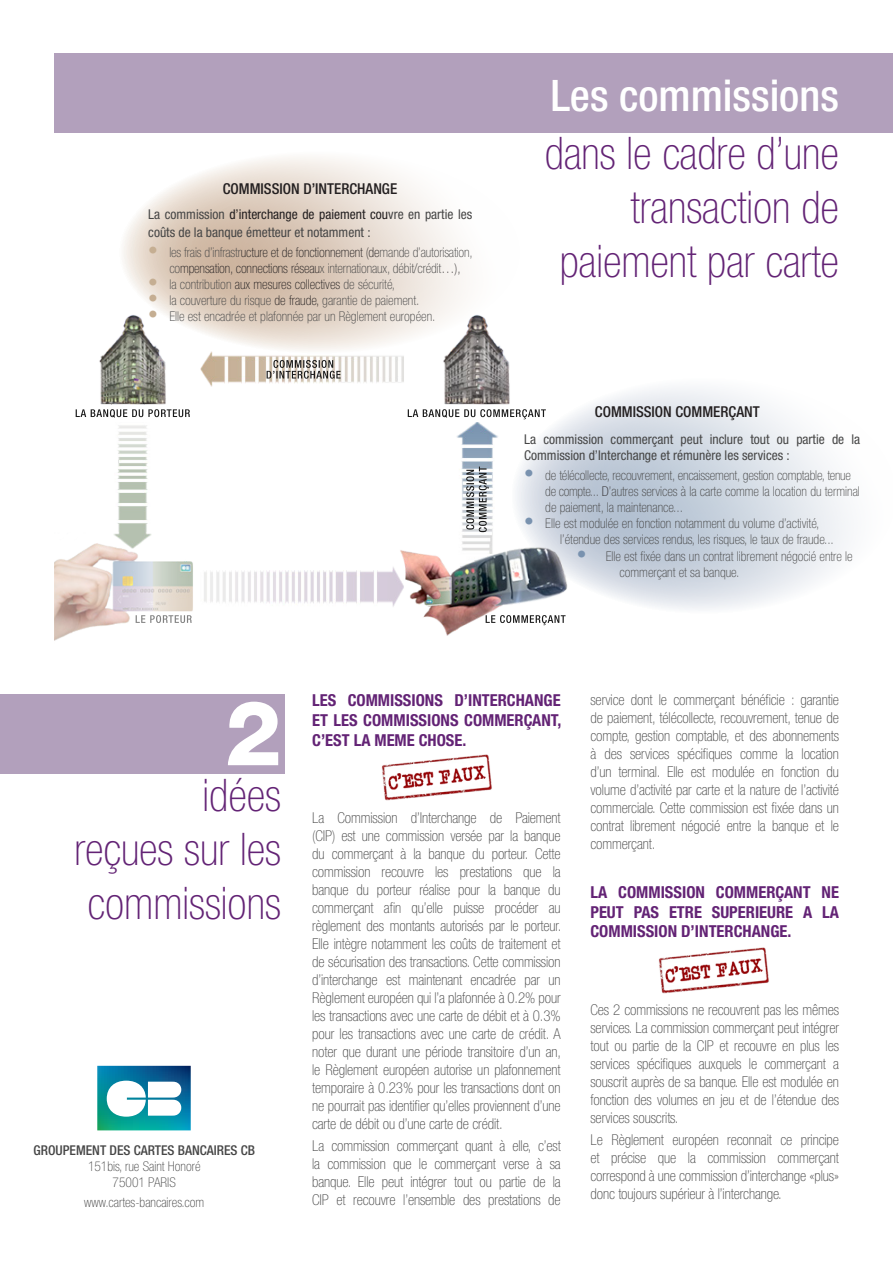
<style>
.page{position:relative;width:893px;height:1263px;background:#fff}
.page>*{position:absolute;margin:0;border:0;box-sizing:border-box;transform-origin:0 0}
.t1{font:800 90px "Helvetica Neue LT Std";color:#fff}
.t2{font:100 condensed 45px/54px "Helvetica Neue LT Std";color:#632375;text-align:right}
.t3{font:500 condensed 43.5px "Helvetica Neue LT Std";color:#fff}
.t4{font:700 condensed 16.5px/19.8px "Helvetica Neue LT Std";color:#632375;text-align:justify}
.t5{font:100 condensed 15px/18px "Helvetica Neue LT Std";letter-spacing:-.005em;color:#464646;text-align:justify}
.t6{font:500 condensed 15px "Helvetica Neue LT Std";color:#231f20}
.t7{font:100 condensed 13.5px/16.2px "Helvetica Neue LT Std";color:#464646}
.t8{font:condensed 13.5px/16.2px "Helvetica Neue LT Std";color:#464646}
.t9{font:500 condensed 13.5px "Helvetica Neue LT Std";color:#464646}
.s1{color:#231f20}
.s2{font-weight:200;font-size:19.5px;color:#c5ae92}
.s3{font-weight:200;font-size:19.5px;color:#7992af}
</style>
<div class="page">
<svg style="left:123px;top:157px;width:342px;height:134px"></svg>
<div style="left:0;top:694px;width:285px;height:80px;background:#b2a0bc"></div>
<div style="left:54px;top:53px;width:839px;height:80px;background:#b2a0bc"></div>
<svg style="left:580px;top:388px;width:268px;height:222px"></svg>
<svg style="left:97px;top:1065px;width:94px;height:66px"></svg>
<svg style="left:97px;top:1066px;width:94px;height:64px"></svg>
<img style="left:381px;top:754px;width:111px;height:47px">
<img style="left:658px;top:947px;width:111px;height:47px">
<img style="left:54px;top:291px;width:526px;height:350px">
<p class="t6" style="left:223px;top:179px;width:176px">COMMISSION D’INTERCHANGE</p>
<p class="t8" style="left:148px;top:205px;width:325px;line-height:18px">La commission <span class="s1">d’interchange de paiement cou</span>vre en partie les coûts de la banque émetteur et notamment :</p>
<p class="t7" style="left:169px;top:244px;width:305px;text-indent:-21px"><span class="s2">•</span> les frais d’infrastr<span class="s1">ucture et de fonctionnement (de</span>mande d’autorisation, co<span class="s1">mpensation, connections réseau</span>x internationaux, débit/crédit<span class="s1">…),</span></p>
<p class="t7" style="left:148px;top:276px;width:248px"><span class="s2">•</span> la contribution <span class="s1">aux mesures collectives</span> de sécurité,</p>
<p class="t7" style="left:148px;top:292px;width:273px"><span class="s2">•</span> la couverture du risque <span class="s1">de fraude,</span> garantie de paiement.</p>
<p class="t7" style="left:148px;top:308px;width:289px"><span class="s2">•</span> Elle est encadrée et plafonnée par un Règlement européen.</p>
<p class="t3" style="left:551px;top:70px;width:290px">Les commissions</p>
<p class="t2" style="left:545px;top:126px;width:295px">dans le cadre d’une transaction de paiement par carte</p>
<p class="t6" style="left:595px;top:403px;width:166px">COMMISSION COMMERÇANT</p>
<p class="t8" style="left:524px;top:431px;width:338px">La commission commerçant peut inclure tout ou partie de la<br>Commission d’Interchange et rémunère les services :</p>
<p class="t7" style="left:545px;top:467px;width:316px;text-indent:-21px"><span class="s3">•</span> de télécollecte, recouvrement, encaissement, gestion comptable, tenue de compte... <span class="s1">D</span>’autres services à la carte comme la location du terminal de paiement, la maintenance...</p>
<p class="t7" style="left:560px;top:515px;width:275px;text-indent:-36px"><span class="s3">•</span> Elle est modulée en fonction notamment du volume d’activité, l’étendue des services rendus, les risques, le taux de fraude...</p>
<p class="t7" style="left:577px;top:548px;width:278px"><span class="s3">•</span> Elle est fixée dans un contrat librement négocié entre le</p>
<p class="t7" style="left:619px;top:564px;width:121px">commerçant et sa banque.</p>
<p class="t1" style="left:225px;top:680px;width:58px">2</p>
<p class="t2" style="left:203px;top:768px;width:80px">idées</p>
<p class="t2" style="left:74px;top:822px;width:208px;text-align:left">reçues sur les commissions</p>
<p class="t9" style="left:34px;top:1142px;width:223px">GROUPEMENT DES CARTES BANCAIRES CB</p>
<p class="t7" style="left:88px;top:1158px;width:114px">151bis, rue Saint Honoré</p>
<p class="t7" style="left:113px;top:1174px;width:65px">75001 PARIS</p>
<p class="t7" style="left:84px;top:1194px;width:122px">www.cartes-bancaires.com</p>
<p class="t4" style="left:312px;top:690px;width:251px">LES COMMISSIONS D’INTERCHANGE ET LES COMMISSIONS COMMERÇANT, C’EST LA MEME CHOSE.</p>
<p class="t5" style="left:312px;top:809px;width:251px">La Commission d’Interchange de Paiement (CIP) est une commission versée par la banque du commerçant à la banque du porteur. Cette commission recouvre les prestations que la banque du porteur réalise pour la banque du commerçant afin qu’elle puisse procéder au règlement des montants autorisés par le porteur.<br>Elle intègre notamment les coûts de traitement et de sécurisation des transactions. Cette commission d’interchange est maintenant encadrée par un Règlement européen qui l’a plafonnée à 0.2% pour les transactions avec une carte de débit et à 0.3% pour les transactions avec une carte de crédit. A noter que durant une période transitoire d’un an, le Règlement européen autorise un plafonnement temporaire à 0.23% pour les transactions dont on ne pourrait pas identifier qu’elles proviennent d’une carte de débit ou d’une carte de crédit.</p>
<p class="t5" style="left:312px;top:1137px;width:250px">La commission commerçant quant à elle, c’est la commission que le commerçant verse à sa banque. Elle peut intégrer tout ou partie de la CIP et recouvre l’ensemble des prestations de</p>
<p class="t5" style="left:590px;top:691px;width:250px">service dont le commerçant bénéficie : garantie de paiement, télécollecte, recouvrement, tenue de compte, gestion comptable, et des abonnements à des services spécifiques comme la location d’un terminal. Elle est modulée en fonction du volume d’activité par carte et la nature de l’activité commerciale. Cette commission est fixée dans un contrat librement négocié entre la banque et le commerçant.</p>
<p class="t4" style="left:590px;top:882px;width:250px">LA COMMISSION COMMERÇANT NE PEUT PAS ETRE SUPERIEURE A LA COMMISSION D’INTERCHANGE.</p>
<p class="t5" style="left:590px;top:1000px;width:250px">Ces 2 commissions ne recouvrent pas les mêmes services. La commission commerçant peut intégrer tout ou partie de la CIP et recouvre en plus les services spécifiques auxquels le commerçant a souscrit auprès de sa banque. Elle est modulée en fonction des volumes en jeu et de l’étendue des services souscrits.</p>
<p class="t5" style="left:590px;top:1131px;width:250px">Le Règlement européen reconnait ce principe et précise que la commission commerçant correspond à une commission d’interchange «plus» donc toujours supérieur à l’interchange.</p>
</div>
